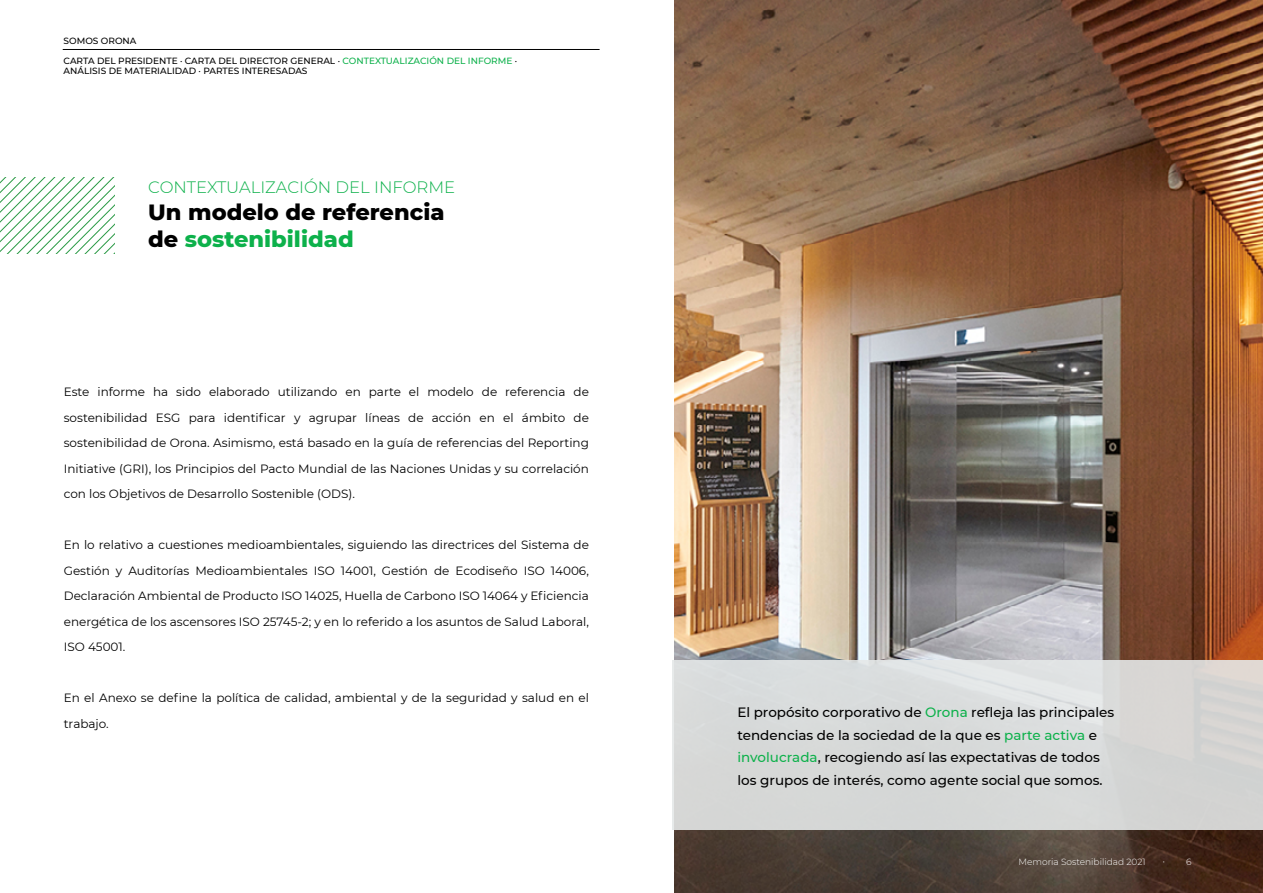
<style>
.page{position:relative;width:1263px;height:893px;background:#fff}
.page>*{position:absolute;margin:0;border:0;box-sizing:border-box;transform-origin:0 0}
.t1{font:800 22.5px/27px "Montserrat";color:#000}
.t2{font:300 16.5px "Montserrat";color:#0db14b}
.t3{font:500 13.5px/22.5px "Montserrat";color:#000}
.t4{font:12px/25.5px "Montserrat";color:#000;text-align:justify}
.t5{font:500 9px/10.8px "Montserrat";color:#000}
.t6{font:300 9px "Montserrat";color:#fff}
.t7{font:9px "Minion Pro";color:#fff}
.s1{color:#0db14b}
.s2{font-family:"Montserrat";font-weight:300}
</style>
<div class="page">
<img style="left:674px;top:0;width:589px;height:893px">
<div style="left:673px;top:660px;width:590px;height:169px;background:#d7d9d8"></div>
<svg style="left:0;top:177px;width:115px;height:76px"></svg>
<hr style="left:63px;top:49px;width:537px;height:1px;background:#000">
<p class="t5" style="left:64px;top:35px;width:74px">SOMOS ORONA</p>
<p class="t5" style="left:64px;top:55px;width:455px">CARTA DEL PRESIDENTE · CARTA DEL DIRECTOR GENERAL · <span class="s1">CONTEXTUALIZACIÓN DEL INFORME</span> ·<br>ANÁLISIS DE MATERIALIDAD · PARTES INTERESADAS</p>
<h2 class="t2" style="left:148px;top:176px;width:309px">CONTEXTUALIZACIÓN DEL INFORME</h2>
<h1 class="t1" style="left:148px;top:198px;width:298px">Un modelo de referencia de <span class="s1">sostenibilidad</span></h1>
<p class="t4" style="left:64px;top:379px;width:527px">Este informe ha sido elaborado utilizando en parte el modelo de referencia de sostenibilidad ESG para identificar y agrupar líneas de acción en el ámbito de sostenibilidad de Orona. Asimismo, está basado en la guía de referencias del Reporting Initiative (GRI), los Principios del Pacto Mundial de las Naciones Unidas y su correlación con los Objetivos de Desarrollo Sostenible (ODS).</p>
<p class="t4" style="left:64px;top:532px;width:527px">En lo relativo a cuestiones medioambientales, siguiendo las directrices del Sistema de Gestión y Auditorías Medioambientales ISO 14001, Gestión de Ecodiseño ISO 14006, Declaración Ambiental de Producto ISO 14025, Huella de Carbono ISO 14064 y Eficiencia energética de los ascensores ISO 25745-2; y en lo referido a los asuntos de Salud Laboral, ISO 45001.</p>
<p class="t4" style="left:64px;top:685px;width:527px">En el Anexo se define la política de calidad, ambiental y de la seguridad y salud en el trabajo.</p>
<p class="t3" style="left:737px;top:701px;width:378px">El propósito corporativo de <span class="s1">Orona</span> refleja las principales tendencias de la sociedad de la que es <span class="s1">parte activa</span> e <span class="s1">involucrada</span>, recogiendo así las expectativas de todos los grupos de interés, como agente social que somos.</p>
<p class="t6" style="left:1018px;top:856px;width:129px">Memoria Sostenibilidad 2021</p>
<p class="t7" style="left:1163px;top:855px;width:30px">· <span class="s2">6</span></p>
</div>
